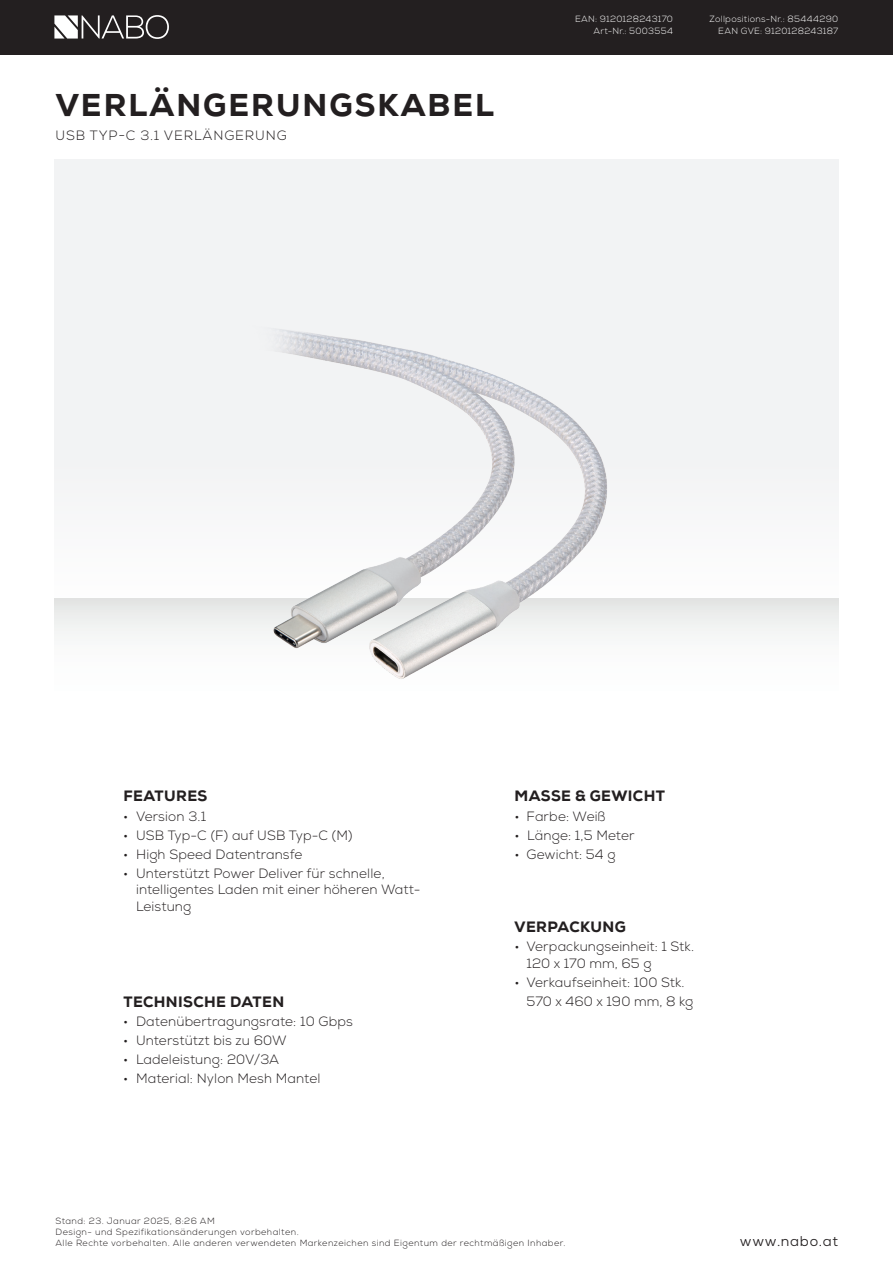
<style>
.page{position:relative;width:893px;height:1263px;background:#fff}
.page>*{position:absolute;margin:0;border:0;box-sizing:border-box;transform-origin:0 0}
.t1{font:800 31.5px "Nexa";letter-spacing:.065em;color:#231f20}
.t2{font:800 15px "Nexa";letter-spacing:.025em;color:#231f20}
.t3{font:14.1px "Nexa";letter-spacing:.05em;color:#231f20}
.t4{font:300 13.5px/16.2px "Nexa";letter-spacing:.01em;color:#231f20}
.t5{font:300 13.5px "Nexa";letter-spacing:.065em;color:#231f20}
.t6{font:300 9px/10.8px "Nexa";letter-spacing:.05em;color:#231f20}
.t7{font:300 9px/12px "Nexa";letter-spacing:.03em;color:#fff;text-align:right}
</style>
<div class="page">
<div style="left:0;top:0;width:893px;height:54px;background:#231f20"></div>
<svg style="left:54px;top:15px;width:115px;height:24px"></svg>
<div style="left:54px;top:159px;width:784px;height:448px;background:#f2f3f4"></div>
<div style="left:54px;top:598px;width:785px;height:165px;background:linear-gradient(to bottom,#eeefee,#fff)"></div>
<img style="left:209px;top:329px;width:427px;height:365px">
<h1 class="t1" style="left:56px;top:85px;width:440px">VERLÄNGERUNGSKABEL</h1>
<p class="t5" style="left:56px;top:127px;width:233px">USB TYP-C 3.1 VERLÄNGERUNG</p>
<p class="t7" style="left:575px;top:14px;width:99px">EAN: 9120128243170<br>Art-Nr.: 5003554</p>
<p class="t7" style="left:710px;top:14px;width:130px">Zollpositions-Nr.: 85444290<br>EAN GVE: 9120128243187</p>
<p class="t2" style="left:123px;top:787px;width:86px">FEATURES</p>
<p class="t4" style="left:123px;top:808px;width:84px">• Version 3.1</p>
<p class="t4" style="left:123px;top:827px;width:231px">• USB Typ-C (F) auf USB Typ-C (M)</p>
<p class="t4" style="left:123px;top:846px;width:181px">• High Speed Datentransfe</p>
<p class="t4" style="left:136px;top:866px;width:286px;text-indent:-13px">• Unterstützt Power Deliver für schnelle, intelligentes Laden mit einer höheren Watt-<br>Leistung</p>
<p class="t2" style="left:123px;top:992px;width:162px">TECHNISCHE DATEN</p>
<p class="t4" style="left:123px;top:1013px;width:231px">• Datenübertragungsrate: 10 Gbps</p>
<p class="t4" style="left:123px;top:1033px;width:165px">• Unterstützt bis zu 60W</p>
<p class="t4" style="left:123px;top:1052px;width:157px">• Ladeleistung: 20V/3A</p>
<p class="t4" style="left:123px;top:1071px;width:199px">• Material: Nylon Mesh Mantel</p>
<p class="t2" style="left:515px;top:787px;width:152px">MASSE &amp; GEWICHT</p>
<p class="t4" style="left:514px;top:808px;width:93px">• Farbe: Weiß</p>
<p class="t4" style="left:514px;top:827px;width:122px">• Länge: 1,5 Meter</p>
<p class="t4" style="left:514px;top:846px;width:103px">• Gewicht: 54 g</p>
<p class="t2" style="left:515px;top:917px;width:113px">VERPACKUNG</p>
<p class="t4" style="left:526px;top:939px;width:169px;text-indent:-12px">• Verpackungseinheit: 1 Stk.<br>120 x 170 mm, 65 g</p>
<p class="t4" style="left:526px;top:973px;width:168px;line-height:19.2px;text-indent:-12px">• Verkaufseinheit: 100 Stk.<br>570 x 460 x 190 mm, 8 kg</p>
<p class="t6" style="left:56px;top:1216px;width:512px">Stand: 23. Januar 2025, 8:26 AM<br>Design- und Spezifikationsänderungen vorbehalten.<br>Alle Rechte vorbehalten. Alle anderen verwendeten Markenzeichen sind Eigentum der rechtmäßigen Inhaber.</p>
<p class="t3" style="left:740px;top:1232px;width:100px">www.nabo.at</p>
</div>
